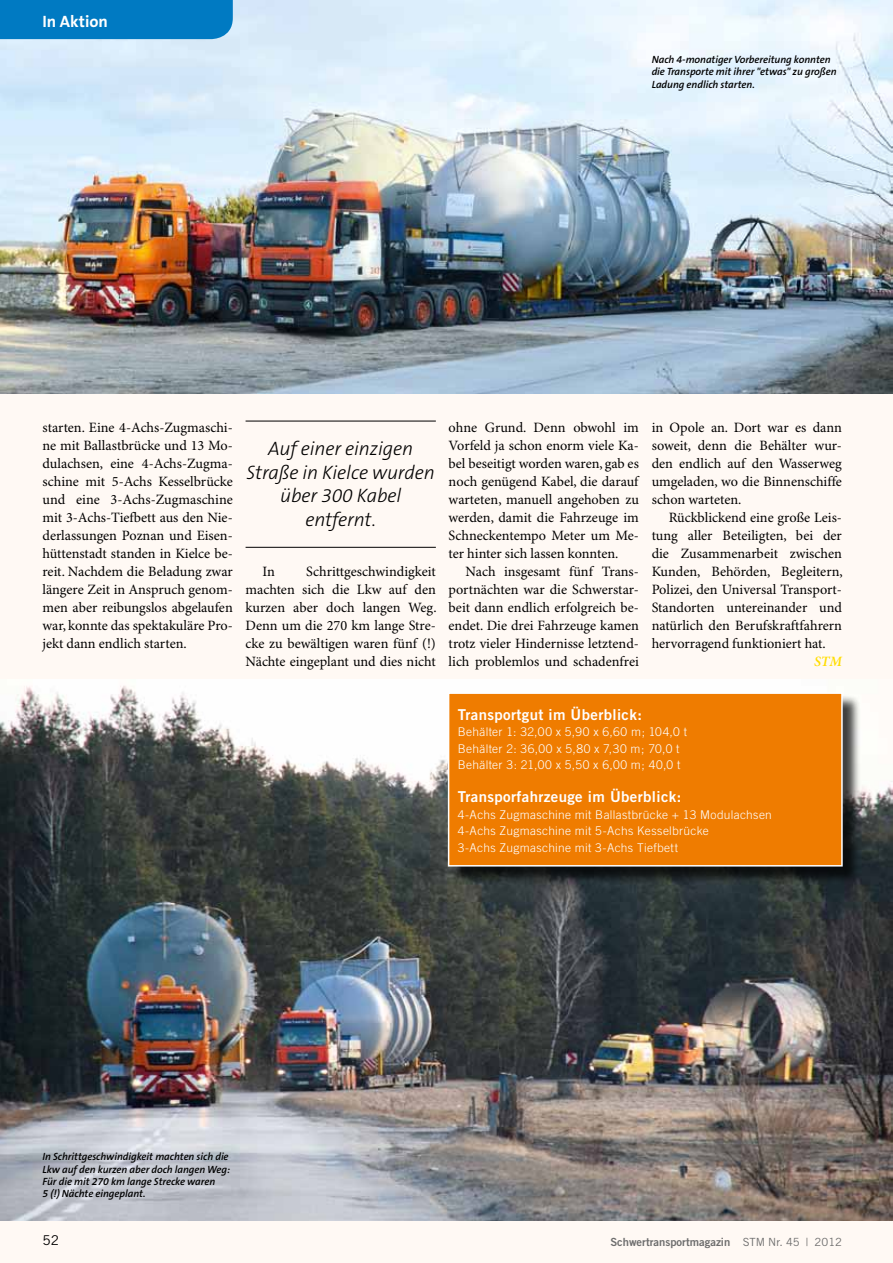
<style>
.page{position:relative;width:893px;height:1263px;background:#fff9f4}
.page>*{position:absolute;margin:0;border:0;box-sizing:border-box;transform-origin:0 0}
.t1{font:italic 300 19.5px/23.4px "The Sans B3";letter-spacing:-.005em;color:#000;text-align:center}
.t2{font:700 16.5px "The Sans B7";color:#fff}
.t3{font:15px "Trade Gothic Bold Two";letter-spacing:.025em;color:#fff}
.t4{font:14.25px/18px "Minion Pro";color:#000;text-align:justify}
.t5{font:italic 600 14.25px "Minion Pro";color:#fd0}
.t6{font:13.5px "Trade Gothic";color:#000}
.t7{font:300 12px/16.5px "Trade Gothic";letter-spacing:.025em;color:#fff}
.t8{font:11.25px "Trade Gothic Bold Two";color:#6e6e6e}
.t9{font:italic 600 10.5px/12.3px "The Sans B6";letter-spacing:-.005em;color:#000}
.s1{font-family:"Trade Gothic"}
</style>
<div class="page">
<img style="left:0;top:0;width:893px;height:393px">
<div style="left:0;top:0;width:233px;height:39px;background:#007ac2"></div>
<hr style="left:246px;top:421px;width:190px;height:1px;background:#000">
<hr style="left:246px;top:547px;width:190px;height:1px;background:#000">
<img style="left:0;top:686px;width:893px;height:534px">
<div style="left:450px;top:695px;width:412px;height:190px;background:#000;opacity:.75"></div>
<div style="left:449px;top:693px;width:393px;height:173px;background:#ef7c00"></div>
<div style="left:448px;top:692px;width:395px;height:174px;border:2px solid #fff"></div>
<p class="t2" style="left:43px;top:13px;width:67px">In Aktion</p>
<p class="t9" style="left:652px;top:54px;width:187px">Nach 4-monatiger Vorbereitung konnten die Transporte mit ihrer "etwas" zu großen<br>Ladung endlich starten.</p>
<p class="t4" style="left:43px;top:419px;width:192px">starten. Eine 4-Achs-Zugmaschi&shy;ne mit Ballastbrücke und 13 Mo&shy;dulachsen, eine 4-Achs-Zugma&shy;schine mit 5-Achs Kesselbrücke und eine 3-Achs-Zugmaschine mit 3-Achs-Tiefbett aus den Nie&shy;derlassungen Poznan und Eisen&shy;hüttenstadt standen in Kielce be&shy;reit. Nachdem die Beladung zwar längere Zeit in Anspruch genom&shy;men aber reibungslos abgelaufen war, konnte das spektakuläre Pro&shy;jekt dann endlich starten.</p>
<h1 class="t1" style="left:247px;top:438px;width:190px">Auf einer einzigen<br>Straße in Kielce wurden über 300 Kabel entfernt.</h1>
<p class="t4" style="left:263px;top:563px;width:14px">In</p>
<p class="t4" style="left:246px;top:563px;width:193px;text-indent:61px">Schrittgeschwindigkeit machten sich die Lkw auf den kurzen aber doch langen Weg.<br>Denn um die 270 km lange Stre&shy;cke zu bewältigen waren fünf (!)<br>Nächte eingeplant und dies nicht</p>
<p class="t4" style="left:449px;top:419px;width:192px">ohne Grund. Denn obwohl im Vorfeld ja schon enorm viele Ka&shy;bel beseitigt worden waren, gab es noch genügend Kabel, die darauf warteten, manuell angehoben zu werden, damit die Fahrzeuge im Schneckentempo Meter um Me&shy;ter hinter sich lassen konnten.</p>
<p class="t4" style="left:449px;top:563px;width:192px;text-indent:17px">Nach insgesamt fünf Trans&shy;portnächten war die Schwerstar&shy;beit dann endlich erfolgreich be&shy;endet. Die drei Fahrzeuge kamen trotz vieler Hindernisse letztend&shy;lich problemlos und schadenfrei</p>
<p class="t4" style="left:652px;top:419px;width:192px">in Opole an. Dort war es dann soweit, denn die Behälter wur&shy;den endlich auf den Wasserweg umgeladen, wo die Binnenschiffe schon warteten.</p>
<p class="t4" style="left:652px;top:509px;width:193px;text-indent:17px">Rückblickend eine große Leis&shy;tung aller Beteiligten, bei der die Zusammenarbeit zwischen Kunden, Behörden, Begleitern, Polizei, den Universal Transport-Standorten untereinander und natürlich den Berufskraftfahrern hervorragend funktioniert hat.</p>
<p class="t5" style="left:814px;top:653px;width:29px">STM</p>
<p class="t3" style="left:458px;top:705px;width:186px">Transportgut im Überblick:</p>
<p class="t7" style="left:458px;top:723px;width:231px">Behälter 1: 32,00 x 5,90 x 6,60 m; 104,0 t<br>Behälter 2: 36,00 x 5,80 x 7,30 m; 70,0 t<br>Behälter 3: 21,00 x 5,50 x 6,00 m; 40,0 t</p>
<p class="t3" style="left:458px;top:787px;width:225px">Transporfahrzeuge im Überblick:</p>
<p class="t7" style="left:458px;top:806px;width:316px">4-Achs Zugmaschine mit Ballastbrücke + 13 Modulachsen<br>4-Achs Zugmaschine mit 5-Achs Kesselbrücke<br>3-Achs Zugmaschine mit 3-Achs Tiefbett</p>
<p class="t9" style="left:43px;top:1151px;width:189px">In Schrittgeschwindigkeit machten sich die Lkw auf den kurzen aber doch langen Weg:<br>Für die mit 270 km lange Strecke waren<br>5 (!) Nächte eingeplant.</p>
<p class="t6" style="left:43px;top:1232px;width:18px">52</p>
<p class="t8" style="left:610px;top:1235px;width:233px">Schwertransportmagazin <span class="s1">STM Nr. 45 | 2012</span></p>
</div>
